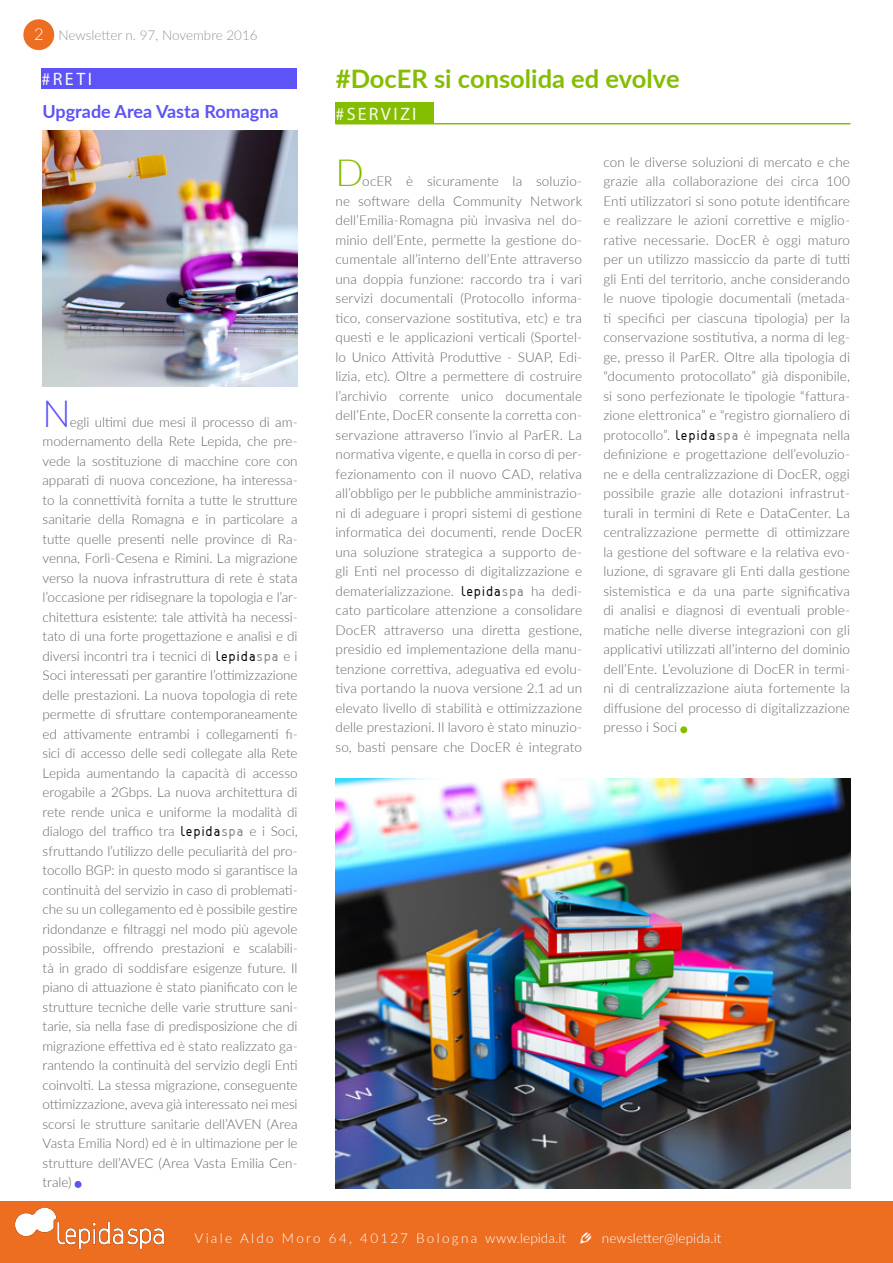
<style>
.page{position:relative;width:893px;height:1263px;background:#fff}
.page>*{position:absolute;margin:0;border:0;box-sizing:border-box;transform-origin:0 0}
.t1{font:300 75px "Lato";color:#85bd00}
.t2{font:300 75px "Lato";color:#5d53f6}
.t3{font:300 37.5px "Lato";color:#85bd00}
.t4{font:300 37.5px "Lato";color:#5d53f6}
.t5{font:700 25.5px "Lato";color:#85bd00}
.t6{font:700 18px "Lato";color:#5d53f6}
.t7{font:18px "Myriad Pro";letter-spacing:.13em;color:#f9fbf0}
.t8{font:300 13.5px/19.5px "Lato";letter-spacing:.005em;color:#636466;text-align:justify}
.t9{font:300 13.5px "Lato";letter-spacing:.01em;color:#fff}
.t10{font:300 13.5px "Lato";color:#939598}
.s1{font-size:16.5px;color:#fff}
.s2{font-family:"VSV Melon";font-weight:400;color:#000}
.s3{font-family:"VSV Melon";font-weight:400;color:#808285}
.s4{font-family:"Modern Pictograms";font-weight:400;font-size:19.5px}
</style>
<div class="page">
<div style="left:0;top:1201px;width:893px;height:62px;background:#ed6d21"></div>
<img style="left:14px;top:1207px;width:151px;height:42px">
<div style="left:23px;top:19px;width:31px;height:31px;background:#ed6d21;border-radius:50%"></div>
<div style="left:41px;top:68px;width:256px;height:20px;background:#5d53f6"></div>
<div style="left:335px;top:102px;width:98px;height:22px;background:#85bd00"></div>
<hr style="left:335px;top:123px;width:515px;height:1px;background:#85bd00">
<img style="left:335px;top:778px;width:515px;height:411px">
<img style="left:43px;top:130px;width:255px;height:257px">
<p class="t10" style="left:34px;top:26px;width:225px"><span class="s1">2</span> Newsletter n. 97, Novembre 2016</p>
<h3 class="t7" style="left:41px;top:67px;width:52px">#RETI</h3>
<h3 class="t6" style="left:43px;top:98px;width:238px">Upgrade Area Vasta Romagna</h3>
<h2 class="t4" style="left:43px;top:387px;width:30px">N</h2>
<p class="t8" style="left:43px;top:412px;width:257px;text-indent:27px">egli ultimi due mesi il processo di am&shy;modernamento della Rete Lepida, che pre&shy;vede la sostituzione di macchine core con apparati di nuova concezione, ha interessa&shy;to la connettività fornita a tutte le strutture sanitarie della Romagna e in particolare a tutte quelle presenti nelle province di Ra&shy;venna, Forlì-Cesena e Rimini. La migrazione verso la nuova infrastruttura di rete è stata l’occasione per ridisegnare la topologia e l’ar&shy;chitettura esistente: tale attività ha necessi&shy;tato di una forte progettazione e analisi e di diversi incontri tra i tecnici di <span class="s2">lepida</span><span class="s3">spa</span> e i Soci interessati per garantire l’ottimizzazione delle prestazioni. La nuova topologia di rete permette di sfruttare contemporaneamente ed attivamente entrambi i collegamenti fi&shy;sici di accesso delle sedi collegate alla Rete Lepida aumentando la capacità di accesso erogabile a 2Gbps. La nuova architettura di rete rende unica e uniforme la modalità di dialogo del traffico tra <span class="s2">lepida</span><span class="s3">spa</span> e i Soci, sfruttando l’utilizzo delle peculiarità del pro&shy;tocollo BGP: in questo modo si garantisce la continuità del servizio in caso di problemati&shy;che su un collegamento ed è possibile gestire ridondanze e filtraggi nel modo più agevole possibile, offrendo prestazioni e scalabili&shy;tà in grado di soddisfare esigenze future. Il piano di attuazione è stato pianificato con le strutture tecniche delle varie strutture sani&shy;tarie, sia nella fase di predisposizione che di migrazione effettiva ed è stato realizzato ga&shy;rantendo la continuità del servizio degli Enti coinvolti. La stessa migrazione, conseguente ottimizzazione, aveva già interessato nei mesi scorsi le strutture sanitarie dell’AVEN (Area Vasta Emilia Nord) ed è in ultimazione per le strutture dell’AVEC (Area Vasta Emilia Cen&shy;trale)</p>
<h1 class="t2" style="left:69px;top:1108px;width:19px">.</h1>
<h3 class="t5" style="left:336px;top:60px;width:345px">#DocER si consolida ed evolve</h3>
<h3 class="t7" style="left:335px;top:103px;width:82px">#SERVIZI</h3>
<h2 class="t3" style="left:335px;top:147px;width:30px">D</h2>
<p class="t8" style="left:335px;top:171px;width:248px;text-indent:27px">ocER è sicuramente la soluzio&shy;ne software della Community Network dell’Emilia-Romagna più invasiva nel do&shy;minio dell’Ente, permette la gestione do&shy;cumentale all’interno dell’Ente attraverso una doppia funzione: raccordo tra i vari servizi documentali (Protocollo informa&shy;tico, conservazione sostitutiva, etc) e tra questi e le applicazioni verticali (Sportel&shy;lo Unico Attività Produttive - SUAP, Edi&shy;lizia, etc). Oltre a permettere di costruire l’archivio corrente unico documentale dell’Ente, DocER consente la corretta con&shy;servazione attraverso l’invio al ParER. La normativa vigente, e quella in corso di per&shy;fezionamento con il nuovo CAD, relativa all’obbligo per le pubbliche amministrazio&shy;ni di adeguare i propri sistemi di gestione informatica dei documenti, rende DocER una soluzione strategica a supporto de&shy;gli Enti nel processo di digitalizzazione e dematerializzazione. <span class="s2">lepida</span><span class="s3">spa</span> ha dedi&shy;cato particolare attenzione a consolidare DocER attraverso una diretta gestione, presidio ed implementazione della manu&shy;tenzione correttiva, adeguativa ed evolu&shy;tiva portando la nuova versione 2.1 ad un elevato livello di stabilità e ottimizzazione delle prestazioni. Il lavoro è stato minuzio&shy;so, basti pensare che DocER è integrato</p>
<p class="t8" style="left:603px;top:152px;width:248px">con le diverse soluzioni di mercato e che grazie alla collaborazione dei circa 100<br>Enti utilizzatori si sono potute identificare e realizzare le azioni correttive e miglio&shy;rative necessarie. DocER è oggi maturo per un utilizzo massiccio da parte di tutti gli Enti del territorio, anche considerando le nuove tipologie documentali (metada&shy;ti specifici per ciascuna tipologia) per la conservazione sostitutiva, a norma di leg&shy;ge, presso il ParER. Oltre alla tipologia di “documento protocollato” già disponibile, si sono perfezionate le tipologie “fattura&shy;zione elettronica” e “registro giornaliero di protocollo”. <span class="s2">lepida</span><span class="s3">spa</span> è impegnata nella definizione e progettazione dell’evoluzio&shy;ne e della centralizzazione di DocER, oggi possibile grazie alle dotazioni infrastrut&shy;turali in termini di Rete e DataCenter. La centralizzazione permette di ottimizzare la gestione del software e la relativa evo&shy;luzione, di sgravare gli Enti dalla gestione sistemistica e da una parte significativa di analisi e diagnosi di eventuali proble&shy;matiche nelle diverse integrazioni con gli applicativi utilizzati all’interno del dominio dell’Ente. L’evoluzione di DocER in termi&shy;ni di centralizzazione aiuta fortemente la diffusione del processo di digitalizzazione presso i Soci</p>
<h1 class="t1" style="left:675px;top:654px;width:19px">.</h1>
<p class="t9" style="left:194px;top:1228px;width:529px">V ial e A l d o M o ro 6 4, 4 0127 B o l og n a www.lepida.it <span class="s4">e</span> newsletter@lepida.it</p>
</div>
